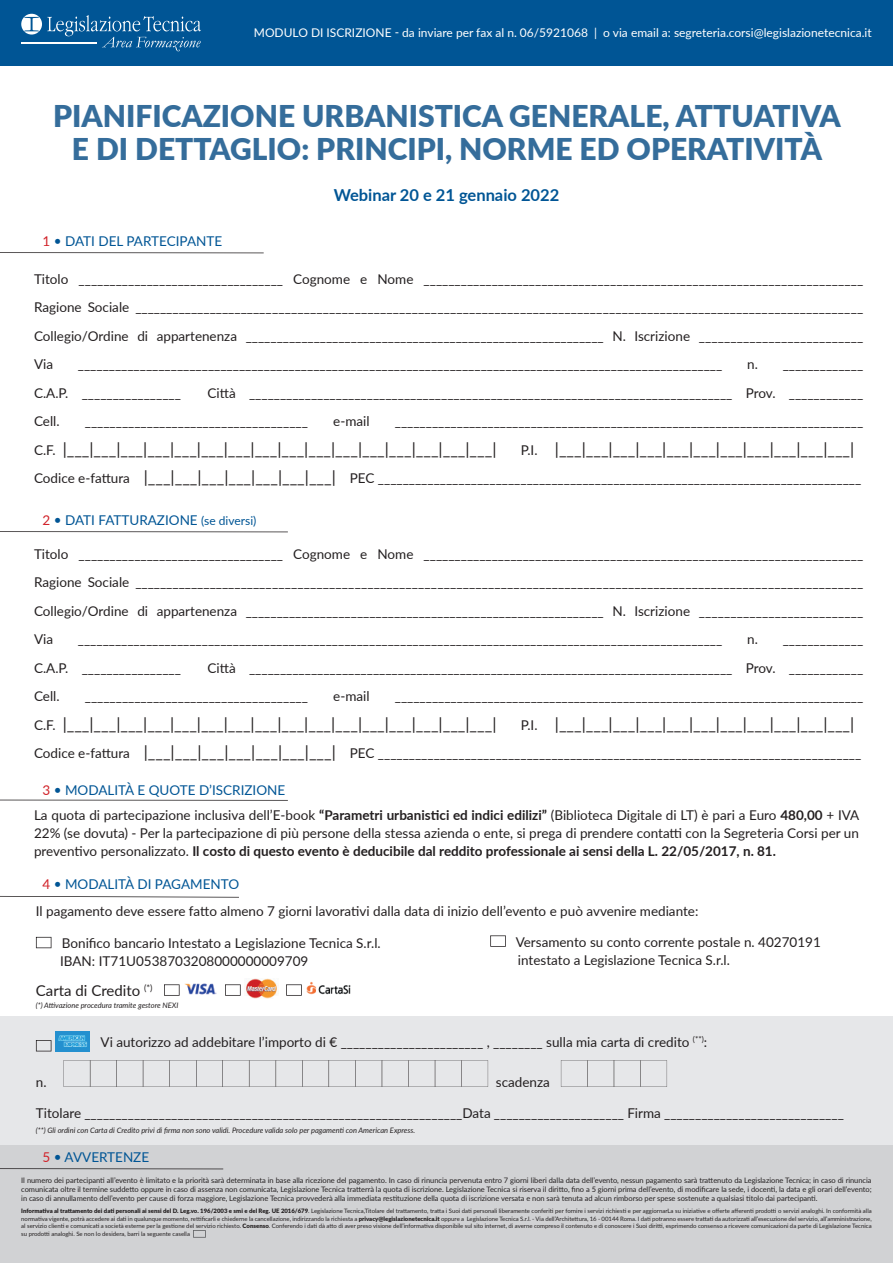
<style>
.page{position:relative;width:893px;height:1263px;background:#fff}
.page>*{position:absolute;margin:0;border:0;box-sizing:border-box;transform-origin:0 0}
.t1{font:900 30px/33px "Lato";color:#356d9b;text-align:center}
.t2{font:16.5px "Lato";color:#231f20}
.t3{font:700 16.5px "Lato";color:#005595}
.t4{font:15px "Lato";color:#231f20}
.t5{font:13.5px/28.5px "Lato";color:#231f20;text-align:justify}
.t6{font:13.5px "Lato";color:#005595}
.t7{font:12px "Lato";color:#fff}
.t8{font:7.5px/9px "Lato";letter-spacing:-.005em;color:#231f20;text-align:justify}
.t9{font:italic 7.5px "Lato";color:#231f20}
.t10{font:6px/7.5px "Lato";color:#231f20;text-align:justify}
.s1{color:#d1232a}
.s2{font-size:13.5px}
.s3{font-size:16.5px}
.s4{font-size:12px}
.s5{font-weight:700}
.s6{font-weight:900}
</style>
<div class="page">
<div style="left:0;top:1145px;width:893px;height:118px;background:#d1d2d4"></div>
<div style="left:0;top:1017px;width:893px;height:128px;background:#e6e7e9"></div>
<hr style="left:0;top:1168px;width:223px;height:1px;background:#231f20">
<svg style="left:561px;top:1060px;width:106px;height:27px"></svg>
<svg style="left:64px;top:1060px;width:424px;height:27px"></svg>
<svg style="left:36px;top:1040px;width:15px;height:11px"></svg>
<img style="left:55px;top:1031px;width:34px;height:20px">
<svg style="left:490px;top:935px;width:16px;height:12px"></svg>
<svg style="left:0;top:896px;width:239px;height:2px"></svg>
<svg style="left:36px;top:937px;width:15px;height:11px"></svg>
<svg style="left:164px;top:984px;width:16px;height:12px"></svg>
<img style="left:184px;top:983px;width:33px;height:12px">
<svg style="left:225px;top:984px;width:16px;height:12px"></svg>
<img style="left:244px;top:979px;width:35px;height:20px">
<svg style="left:286px;top:984px;width:16px;height:12px"></svg>
<img style="left:306px;top:981px;width:45px;height:14px">
<div style="left:0;top:0;width:893px;height:65px;background:#005595"></div>
<svg style="left:21px;top:14px;width:180px;height:37px"></svg>
<hr style="left:21px;top:42px;width:76px;height:1px;background:#fff">
<hr style="left:0;top:252px;width:264px;height:1px;background:#231f20">
<hr style="left:0;top:800px;width:288px;height:1px;background:#231f20">
<hr style="left:0;top:531px;width:288px;height:1px;background:#231f20">
<svg style="left:193px;top:1230px;width:13px;height:7px"></svg>
<p class="t7" style="left:254px;top:24px;width:619px">MODULO DI ISCRIZIONE - da inviare per fax al n. 06/5921068 | o via email a: segreteria.corsi@legislazionetecnica.it</p>
<h1 class="t1" style="left:53px;top:99px;width:789px">PIANIFICAZIONE URBANISTICA GENERALE, ATTUATIVA<br>E DI DETTAGLIO: PRINCIPI, NORME ED OPERATIVITÀ</h1>
<p class="t3" style="left:334px;top:183px;width:227px">Webinar 20 e 21 gennaio 2022</p>
<p class="t6" style="left:43px;top:231px;width:181px"><span class="s1">1</span> DATI DEL PARTECIPANTE</p>
<p class="t5" style="left:34px;top:264px;width:831px">Titolo _________________________________ Cognome e Nome ______________________________________________________________________ Ragione Sociale ___________________________________________________________________________________________________________________ Collegio/Ordine di appartenenza __________________________________________________________ N. Iscrizione __________________________ Via</p>
<p class="t5" style="left:78px;top:349px;width:646px">________________________________________________________________________________________________________</p>
<p class="t5" style="left:747px;top:349px;width:118px">n. _____________</p>
<p class="t5" style="left:34px;top:378px;width:148px">C.A.P. ________________</p>
<p class="t5" style="left:208px;top:378px;width:657px">Città ______________________________________________________________________________ Prov. ____________</p>
<p class="t5" style="left:34px;top:406px;width:27px">Cell.</p>
<p class="t5" style="left:85px;top:406px;width:225px">____________________________________</p>
<p class="t5" style="left:333px;top:406px;width:38px">e-mail</p>
<p class="t5" style="left:395px;top:406px;width:470px">____________________________________________________________________________</p>
<p class="t2" style="left:34px;top:437px;width:464px"><span class="s2">C.F.</span> |___|___|___|___|___|___|___|___|___|___|___|___|___|___|___|___|</p>
<p class="t2" style="left:521px;top:437px;width:335px"><span class="s2">P.I.</span> |___|___|___|___|___|___|___|___|___|___|___|</p>
<p class="t5" style="left:34px;top:463px;width:829px">Codice e-fattura <span class="s3">|___|___|___|___|___|___|___|</span> PEC ______________________________________________________________________________</p>
<p class="t6" style="left:43px;top:510px;width:215px"><span class="s1">2</span> DATI FATTURAZIONE <span class="s4">(se diversi)</span></p>
<p class="t5" style="left:34px;top:539px;width:831px">Titolo _________________________________ Cognome e Nome ______________________________________________________________________ Ragione Sociale ___________________________________________________________________________________________________________________ Collegio/Ordine di appartenenza __________________________________________________________ N. Iscrizione __________________________ Via</p>
<p class="t5" style="left:78px;top:625px;width:646px">________________________________________________________________________________________________________</p>
<p class="t5" style="left:747px;top:625px;width:118px">n. _____________</p>
<p class="t5" style="left:34px;top:653px;width:148px">C.A.P. ________________</p>
<p class="t5" style="left:208px;top:653px;width:657px">Città ______________________________________________________________________________ Prov. ____________</p>
<p class="t5" style="left:34px;top:682px;width:27px">Cell.</p>
<p class="t5" style="left:85px;top:682px;width:225px">____________________________________</p>
<p class="t5" style="left:333px;top:682px;width:38px">e-mail</p>
<p class="t5" style="left:395px;top:682px;width:470px">____________________________________________________________________________</p>
<p class="t2" style="left:34px;top:712px;width:464px"><span class="s2">C.F.</span> |___|___|___|___|___|___|___|___|___|___|___|___|___|___|___|___|</p>
<p class="t2" style="left:521px;top:712px;width:335px"><span class="s2">P.I.</span> |___|___|___|___|___|___|___|___|___|___|___|</p>
<p class="t5" style="left:34px;top:739px;width:829px">Codice e-fattura <span class="s3">|___|___|___|___|___|___|___|</span> PEC ______________________________________________________________________________</p>
<p class="t6" style="left:43px;top:780px;width:244px"><span class="s1">3</span> MODALITÀ E QUOTE D’ISCRIZIONE</p>
<p class="t5" style="left:34px;top:806px;width:827px;line-height:18px">La quota di partecipazione inclusiva dell’E-book <span class="s5">“Parametri urbanistici ed indici edilizi”</span> (Biblioteca Digitale di LT) è pari a Euro <span class="s5">480,00</span> + IVA 22% (se dovuta) - Per la partecipazione di più persone della stessa azienda o ente, si prega di prendere contatti con la Segreteria Corsi per un preventivo personalizzato. <span class="s5">Il costo di questo evento è deducibile dal reddito professionale ai sensi della L. 22/05/2017, n. 81.</span></p>
<p class="t6" style="left:43px;top:875px;width:198px"><span class="s1">4</span> MODALITÀ DI PAGAMENTO</p>
<p class="t5" style="left:36px;top:896px;width:664px">Il pagamento deve essere fatto almeno 7 giorni lavorativi dalla data di inizio dell’evento e può avvenire mediante:</p>
<p class="t5" style="left:60px;top:934px;width:322px;line-height:18px">Bonifico bancario Intestato a Legislazione Tecnica S.r.l.<br>IBAN: IT71U0538703208000000009709</p>
<p class="t4" style="left:36px;top:979px;width:118px">Carta di Credito <sup>(*)</sup></p>
<p class="t9" style="left:36px;top:999px;width:144px">(*) Attivazione procedura tramite gestore NEXI</p>
<p class="t5" style="left:516px;top:932px;width:307px;line-height:18px">Versamento su conto corrente postale n. 40270191 intestato a Legislazione Tecnica S.r.l.</p>
<p class="t5" style="left:101px;top:1027px;width:608px">Vi autorizzo ad addebitare l’importo di € _______________________ , ________ sulla mia carta di credito <sup>(**)</sup>:</p>
<p class="t5" style="left:36px;top:1067px;width:12px">n.</p>
<p class="t5" style="left:496px;top:1067px;width:56px">scadenza</p>
<p class="t5" style="left:36px;top:1098px;width:809px">Titolare _____________________________________________________________Data _____________________ Firma _____________________________</p>
<p class="t9" style="left:36px;top:1125px;width:381px">(**) Gli ordini con Carta di Credito privi di firma non sono validi. Procedure valida solo per pagamenti con American Express.</p>
<p class="t6" style="left:43px;top:1147px;width:108px"><span class="s1">5</span> AVVERTENZE</p>
<p class="t8" style="left:21px;top:1175px;width:852px">Il numero dei partecipanti all’evento è limitato e la priorità sarà determinata in base alla ricezione del pagamento. In caso di rinuncia pervenuta entro 7 giorni liberi dalla data dell’evento, nessun pagamento sarà trattenuto da Legislazione Tecnica; in caso di rinuncia comunicata oltre il termine suddetto oppure in caso di assenza non comunicata, Legislazione Tecnica tratterrà la quota di iscrizione. Legislazione Tecnica si riserva il diritto, fino a 5 giorni prima dell’evento, di modificare la sede, i docenti, la data e gli orari dell’evento; in caso di annullamento dell’evento per cause di forza maggiore, Legislazione Tecnica provvederà alla immediata restituzione della quota di iscrizione versata e non sarà tenuta ad alcun rimborso per spese sostenute a qualsiasi titolo dai partecipanti.</p>
<p class="t10" style="left:21px;top:1207px;width:852px"><span class="s6">Informativa al trattamento dei dati personali ai sensi del D. Leg.vo. 196/2003 e smi e del Reg. UE 2016/679</span>. Legislazione Tecnica,Titolare del trattamento, tratta i Suoi dati personali liberamente conferiti per fornire i servizi richiesti e per aggiornarLa su iniziative e offerte afferenti prodotti o servizi analoghi. In conformità alla normativa vigente, potrà accedere ai dati in qualunque momento, rettificarli e chiederne la cancellazione, indirizzando la richiesta a <span class="s6">privacy@legislazionetecnica.it</span> oppure a Legislazione Tecnica S.r.l. - Via dell’Architettura, 16 - 00144 Roma. I dati potranno essere trattati da autorizzati all’esecuzione del servizio, all’amministrazione, al servizio clienti e comunicati a società esterne per la gestione del servizio richiesto. <span class="s6">Consenso</span>. Conferendo i dati dà atto di aver preso visione dell’informativa disponibile sul sito internet, di averne compreso il contenuto e di conoscere i Suoi diritti, esprimendo consenso a ricevere comunicazioni da parte di Legislazione Tecnica su prodotti analoghi. Se non lo desidera, barri la seguente casella</p>
</div>
